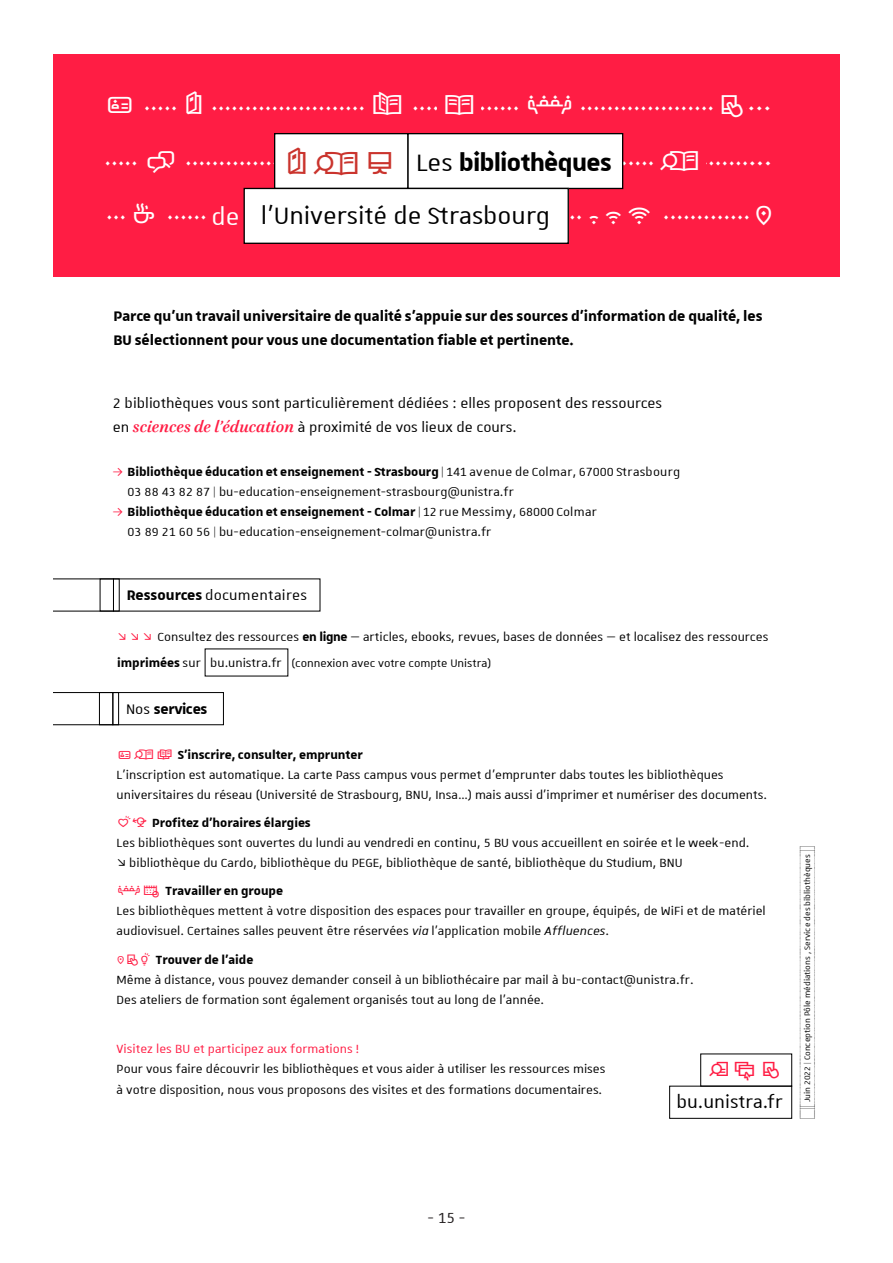
<style>
.page{position:relative;width:893px;height:1263px;background:#fff}
.page>*{position:absolute;margin:0;border:0;box-sizing:border-box;transform-origin:0 0}
.t1{font:34.35px/54.2px "Unistra A";color:#fff}
.t2{font:31.65px/52.8px "Unistra A";color:#000}
.t3{font:31.65px "Unistra A";color:#fff}
.t4{font:23.7px "Unistra A";color:#000}
.t5{font:19.5px "Unistra A";color:#231f20}
.t6{font:700 18.6px/23.4px "Unistra A";color:#000}
.t7{font:18.6px/23.4px "Unistra A";color:#000}
.t8{font:15.9px/20.1px "Unistra A";color:#000}
.t9{font:700 15.9px "Unistra A";color:#000}
.t10{font:14.55px "Unistra A";color:#000}
.t11{font:10.65px "Unistra Encadre";color:#000}
.s1{font-weight:700}
.s2{font-family:"Brill";font-weight:700;font-style:italic;color:#ff1d44}
.s3{color:#ff1d44}
.s4{font-weight:700;font-size:15.9px}
.s5{font-size:15.9px}
.s6{font-weight:400}
.s7{font-style:italic}
</style>
<div class="page">
<div style="left:53px;top:54px;width:787px;height:222px;background:#ff1d44"></div>
<div style="left:408px;top:134px;width:215px;height:54px;background:#fff"></div>
<div style="left:407px;top:133px;width:216px;height:56px;border:1px solid #000"></div>
<div style="left:275px;top:134px;width:133px;height:54px;background:#fff"></div>
<div style="left:274px;top:133px;width:134px;height:56px;border:1px solid #000"></div>
<div style="left:244px;top:188px;width:324px;height:55px;background:#fff"></div>
<div style="left:244px;top:188px;width:325px;height:56px;border:1px solid #000"></div>
<svg style="left:53px;top:579px;width:267px;height:32px"></svg>
<div style="left:113px;top:579px;width:7px;height:32px;border:1px solid #000"></div>
<svg style="left:53px;top:692px;width:171px;height:33px"></svg>
<div style="left:99px;top:692px;width:14px;height:33px;border:1px solid #000"></div>
<div style="left:113px;top:692px;width:6px;height:33px;border:1px solid #000"></div>
<div style="left:669px;top:1086px;width:123px;height:33px;border:1px solid #000"></div>
<p class="t1" style="left:104px;top:73px;width:669px">……………………………………………………………………………………...</p>
<p class="t2" style="left:261px;top:136px;width:352px;text-indent:155px">Les <span class="s1">bibliothèques </span>l’Université de Strasbourg</p>
<p class="t1" style="left:105px;top:128px;width:671px">……………………………………………………………………………………... ……………………………………………………………………………………...</p>
<p class="t3" style="left:212px;top:200px;width:29px">de</p>
<p class="t6" style="left:113px;top:304px;width:651px">Parce qu’un travail universitaire de qualité s’appuie sur des sources d’information de qualité, les<br>BU sélectionnent pour vous une documentation fiable et pertinente.</p>
<p class="t7" style="left:113px;top:391px;width:551px">2 bibliothèques vous sont particulièrement dédiées : elles proposent des ressources en <span class="s2">sciences de l’éducation</span> à proximité de vos lieux de cours.</p>
<p class="t8" style="left:128px;top:461px;width:554px;text-indent:-15px"><span class="s3">→</span> <span class="s1">Bibliothèque éducation et enseignement - Strasbourg</span> | 141 avenue de Colmar, 67000 Strasbourg<br>03 88 43 82 87 | bu-education-enseignement-strasbourg@unistra.fr</p>
<p class="t8" style="left:128px;top:501px;width:471px;text-indent:-15px"><span class="s3">→</span> <span class="s1">Bibliothèque éducation et enseignement - Colmar</span> | 12 rue Messimy, 68000 Colmar<br>03 89 21 60 56 | bu-education-enseignement-colmar@unistra.fr</p>
<p class="t7" style="left:127px;top:583px;width:182px"><span class="s1">Ressources</span> documentaires</p>
<p class="t8" style="left:158px;top:627px;width:612px">Consultez des ressources <span class="s1">en ligne</span> — articles, ebooks, revues, bases de données — et localisez des ressources</p>
<p class="t10" style="left:117px;top:655px;width:376px"><span class="s4">imprimées</span> <span class="s5">sur bu.unistra.fr</span> (connexion avec votre compte Unistra)</p>
<p class="t6" style="left:126px;top:697px;width:83px"><span class="s6">Nos</span> services</p>
<p class="t8" style="left:117px;top:744px;width:652px;text-indent:61px"><span class="s1">S’inscrire, consulter, emprunter<br></span>L’inscription est automatique. La carte Pass campus vous permet d’emprunter dabs toutes les bibliothèques universitaires du réseau (Université de Strasbourg, BNU, Insa…) mais aussi d’imprimer et numériser des documents.</p>
<p class="t9" style="left:152px;top:814px;width:160px">Profitez d’horaires élargies</p>
<p class="t8" style="left:117px;top:832px;width:634px">Les bibliothèques sont ouvertes du lundi au vendredi en continu, 5 BU vous accueillent en soirée et le week-end.</p>
<p class="t8" style="left:129px;top:852px;width:555px">bibliothèque du Cardo, bibliothèque du PEGE, bibliothèque de santé, bibliothèque du Studium, BNU</p>
<p class="t8" style="left:117px;top:880px;width:651px;text-indent:49px"><span class="s1">Travailler en groupe<br></span>Les bibliothèques mettent à votre disposition des espaces pour travailler en groupe, équipés, de WiFi et de matériel audiovisuel. Certaines salles peuvent être réservées <span class="s7">via</span> l’application mobile <span class="s7">Affluences</span>.</p>
<p class="t8" style="left:117px;top:949px;width:579px;text-indent:39px"><span class="s1">Trouver de l’aide<br></span>Même à distance, vous pouvez demander conseil à un bibliothécaire par mail à bu-contact@unistra.fr.<br>Des ateliers de formation sont également organisés tout au long de l’année.</p>
<p class="t8" style="left:117px;top:1038px;width:490px"><span class="s3">Visitez les BU et participez aux formations !<br></span>Pour vous faire découvrir les bibliothèques et vous aider à utiliser les ressources mises à votre disposition, nous vous proposons des visites et des formations documentaires.</p>
<p class="t4" style="left:676px;top:1090px;width:108px">bu.unistra.fr</p>
<p class="t11" style="left:800px;top:1119px;width:274px;rotate:-90deg">(____((_Juin_2022_|_Conception_Pôle_médiations_,_Service_des_bibliothèques_)_)</p>
<p class="t5" style="left:427px;top:1208px;width:40px">- 15 -</p>
</div>
